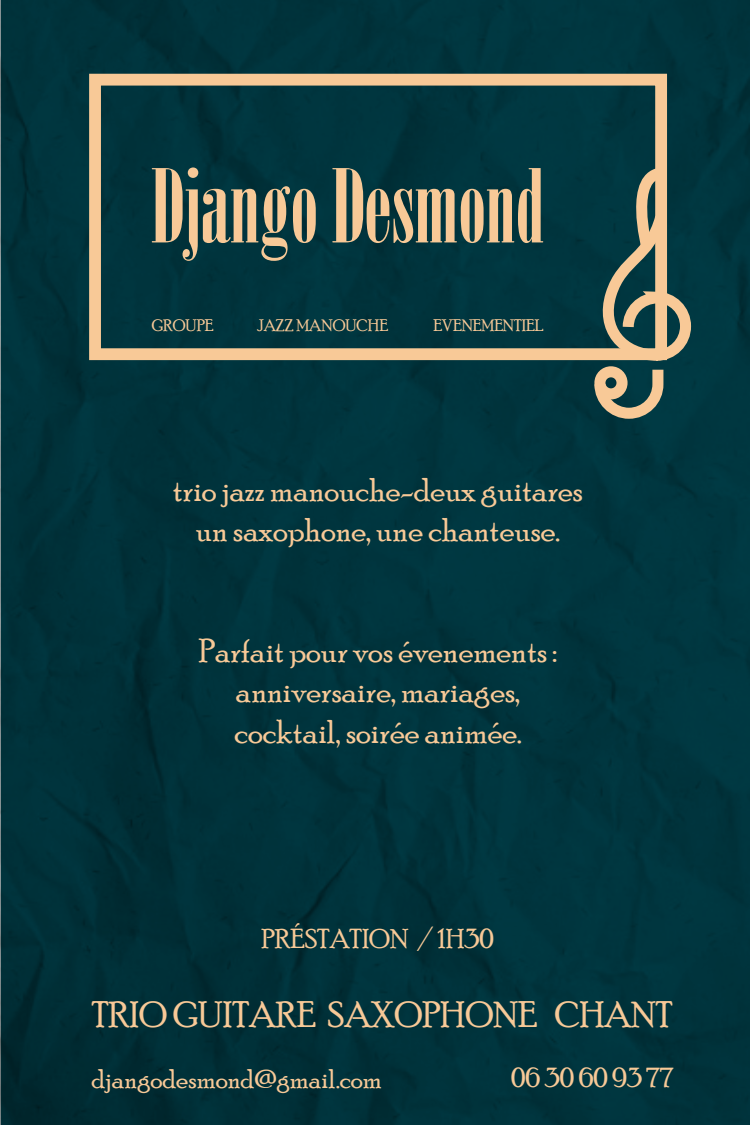
<style>
.page{position:relative;width:750px;height:1125px;background:#fff}
.page>*{position:absolute;margin:0;border:0;box-sizing:border-box;transform-origin:0 0}
.t1{font:101.25px "Onyx";color:#f8c997}
.t2{font:36.88px "Poor Richard";color:#f8c997}
.t3{font:33.56px/40.2px "Poor Richard";color:#f8c997;text-align:center}
.t4{font:27.5px "Poor Richard";color:#f8c997}
.t5{font:16.81px "Poor Richard";color:#f8c997}
</style>
<div class="page">
<img style="left:0;top:0;width:750px;height:1125px">
<div style="left:89px;top:74px;width:578px;height:286px;border:12px solid #f8c997"></div>
<svg style="left:589px;top:162px;width:108px;height:262px;background:#4a635a"></svg>
<h1 class="t1" style="left:152px;top:148px;width:394px">Django Desmond</h1>
<p class="t5" style="left:152px;top:316px;width:63px">GROUPE</p>
<p class="t5" style="left:257px;top:316px;width:132px">JAZZ MANOUCHE</p>
<p class="t5" style="left:433px;top:316px;width:112px">EVENEMENTIEL</p>
<p class="t3" style="left:173px;top:469px;width:412px">trio jazz manouche-deux guitares un saxophone, une chanteuse.</p>
<p class="t3" style="left:199px;top:630px;width:360px">Parfait pour vos évenements : anniversaire, mariages, cocktail, soirée animée.</p>
<p class="t4" style="left:261px;top:923px;width:234px">PRÉSTATION / 1H30</p>
<p class="t2" style="left:92px;top:994px;width:582px">TRIO GUITARE SAXOPHONE CHANT</p>
<p class="t4" style="left:92px;top:1063px;width:292px">djangodesmond@gmail.com</p>
<p class="t4" style="left:511px;top:1062px;width:164px">06 30 60 93 77</p>
</div>
